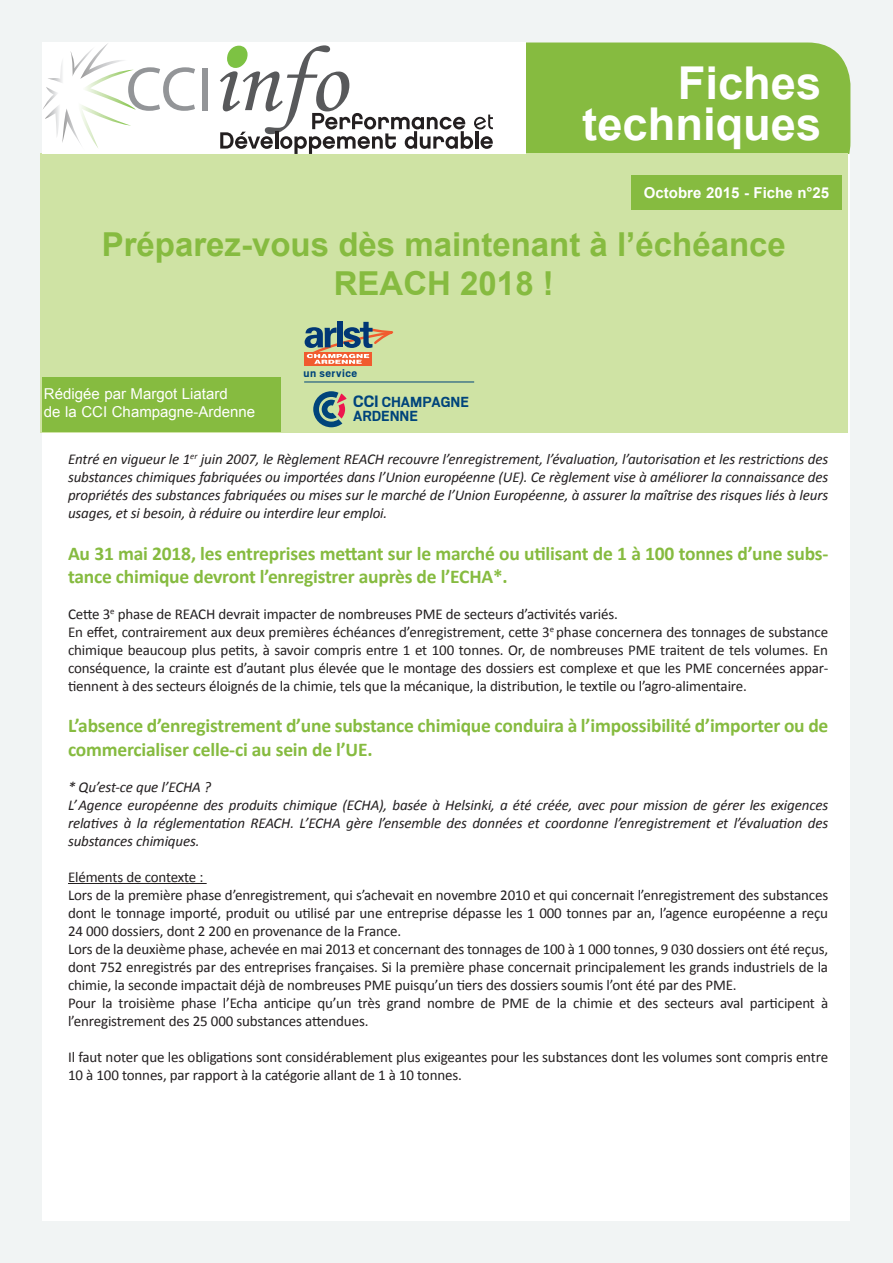
<style>
.page{position:relative;width:893px;height:1263px;background:#f1f4f4}
.page>*{position:absolute;margin:0;border:0;box-sizing:border-box;transform-origin:0 0}
.t1{font:700 45.3px/40.2px "Arial";color:#fff;text-align:right}
.t2{font:700 33px/39.6px "Arial";color:#86bb40;text-align:center}
.t3{font:700 19.5px/23.4px "Calibri";letter-spacing:-.01em;color:#86bb40}
.t4{font:700 16.2px/14.1px "Scout";letter-spacing:-.005em;color:#00447b}
.t5{font:15px/18px "Calibri";letter-spacing:-.01em;color:#231f20}
.t6{font:italic 15px/18px "Calibri";letter-spacing:-.01em;color:#231f20;text-align:justify}
.t7{font:15px/18px "Arial";color:#fff}
.t8{font:700 15px "Arial";color:#fff}
.t9{font:700 12.75px "Scout";letter-spacing:.04em;color:#00447b}
.s1{font-size:18.45px}
</style>
<div class="page">
<div style="left:466px;top:43px;width:384px;height:142px;background:#86bb40;border-radius:43px"></div>
<div style="left:43px;top:154px;width:807px;height:1066px;background:#fff"></div>
<hr style="left:68px;top:883px;width:139px;height:1px;background:#231f20">
<div style="left:40px;top:154px;width:808px;height:279px;background:#cfe3a4"></div>
<div style="left:631px;top:175px;width:211px;height:34px;background:#86bb40"></div>
<div style="left:42px;top:378px;width:239px;height:54px;background:#86bb40"></div>
<svg style="left:313px;top:391px;width:34px;height:36px"></svg>
<hr style="left:304px;top:382px;width:170px;height:1px;background:#00447b">
<div style="left:304px;top:352px;width:68px;height:13px;background:#f15b2e"></div>
<svg style="left:305px;top:321px;width:89px;height:43px"></svg>
<div style="left:43px;top:43px;width:483px;height:111px;background:#fff"></div>
<svg style="left:43px;top:43px;width:152px;height:105px"></svg>
<div style="left:202px;top:68px;width:5px;height:42px;background:#939598"></div>
<svg style="left:220px;top:45px;width:273px;height:109px"></svg>
<h1 class="t1" style="left:582px;top:65px;width:241px">Fiches techniques</h1>
<p class="t8" style="left:644px;top:182px;width:187px">Octobre 2015 - Fiche n°25</p>
<h2 class="t2" style="left:102px;top:225px;width:686px">Préparez-vous dès maintenant à l’échéance<br>REACH 2018 !</h2>
<p class="t7" style="left:44px;top:385px;width:213px">Rédigée par Margot Liatard<br>de la CCI Champagne-Ardenne</p>
<p class="t9" style="left:303px;top:367px;width:55px">un service</p>
<p class="t4" style="left:353px;top:395px;width:117px"><span class="s1">CCI</span> CHAMPAGNE<br>ARDENNE</p>
<p class="t6" style="left:68px;top:450px;width:762px">Entré en vigueur le 1<sup>er</sup> juin 2007, le Règlement REACH recouvre l’enregistrement, l’évaluation, l’autorisation et les restrictions des substances chimiques fabriquées ou importées dans l’Union européenne (UE). Ce règlement vise à améliorer la connaissance des propriétés des substances fabriquées ou mises sur le marché de l’Union Européenne, à assurer la maîtrise des risques liés à leurs usages, et si besoin, à réduire ou interdire leur emploi.</p>
<h3 class="t3" style="left:68px;top:541px;width:762px">Au 31 mai 2018, les entreprises mettant sur le marché ou utilisant de 1 à 100 tonnes d’une subs&shy;tance chimique devront l’enregistrer auprès de l’ECHA*.</h3>
<p class="t5" style="left:68px;top:605px;width:762px">Cette 3<sup>e</sup> phase de REACH devrait impacter de nombreuses PME de secteurs d’activités variés.<br>En effet, contrairement aux deux premières échéances d’enregistrement, cette 3<sup>e</sup> phase concernera des tonnages de substance chimique beaucoup plus petits, à savoir compris entre 1 et 100 tonnes. Or, de nombreuses PME traitent de tels volumes. En conséquence, la crainte est d’autant plus élevée que le montage des dossiers est complexe et que les PME concernées appar&shy;tiennent à des secteurs éloignés de la chimie, tels que la mécanique, la distribution, le textile ou l’agro-alimentaire.</p>
<h3 class="t3" style="left:68px;top:714px;width:762px">L’absence d’enregistrement d’une substance chimique conduira à l’impossibilité d’importer ou de commercialiser celle-ci au sein de l’UE.</h3>
<p class="t6" style="left:68px;top:777px;width:762px;text-align:left">* Qu’est-ce que l’ECHA ?<br>L’ Agence européenne des produits chimique (ECHA), basée à Helsinki, a été créée, avec pour mission de gérer les exigences relatives à la réglementation REACH. L’ECHA gère l’ensemble des données et coordonne l’enregistrement et l’évaluation des substances chimiques.</p>
<p class="t5" style="left:68px;top:868px;width:762px">Eléments de contexte :<br>Lors de la première phase d’enregistrement, qui s’achevait en novembre 2010 et qui concernait l’enregistrement des substances dont le tonnage importé, produit ou utilisé par une entreprise dépasse les 1 000 tonnes par an, l’agence européenne a reçu 24 000 dossiers, dont 2 200 en provenance de la France.<br>Lors de la deuxième phase, achevée en mai 2013 et concernant des tonnages de 100 à 1 000 tonnes, 9 030 dossiers ont été reçus, dont 752 enregistrés par des entreprises françaises. Si la première phase concernait principalement les grands industriels de la chimie, la seconde impactait déjà de nombreuses PME puisqu’un tiers des dossiers soumis l’ont été par des PME.<br>Pour la troisième phase l’Echa anticipe qu’un très grand nombre de PME de la chimie et des secteurs aval participent à l’enregistrement des 25 000 substances attendues.</p>
<p class="t5" style="left:68px;top:1048px;width:762px">Il faut noter que les obligations sont considérablement plus exigeantes pour les substances dont les volumes sont compris entre<br>10 à 100 tonnes, par rapport à la catégorie allant de 1 à 10 tonnes.</p>
</div>
